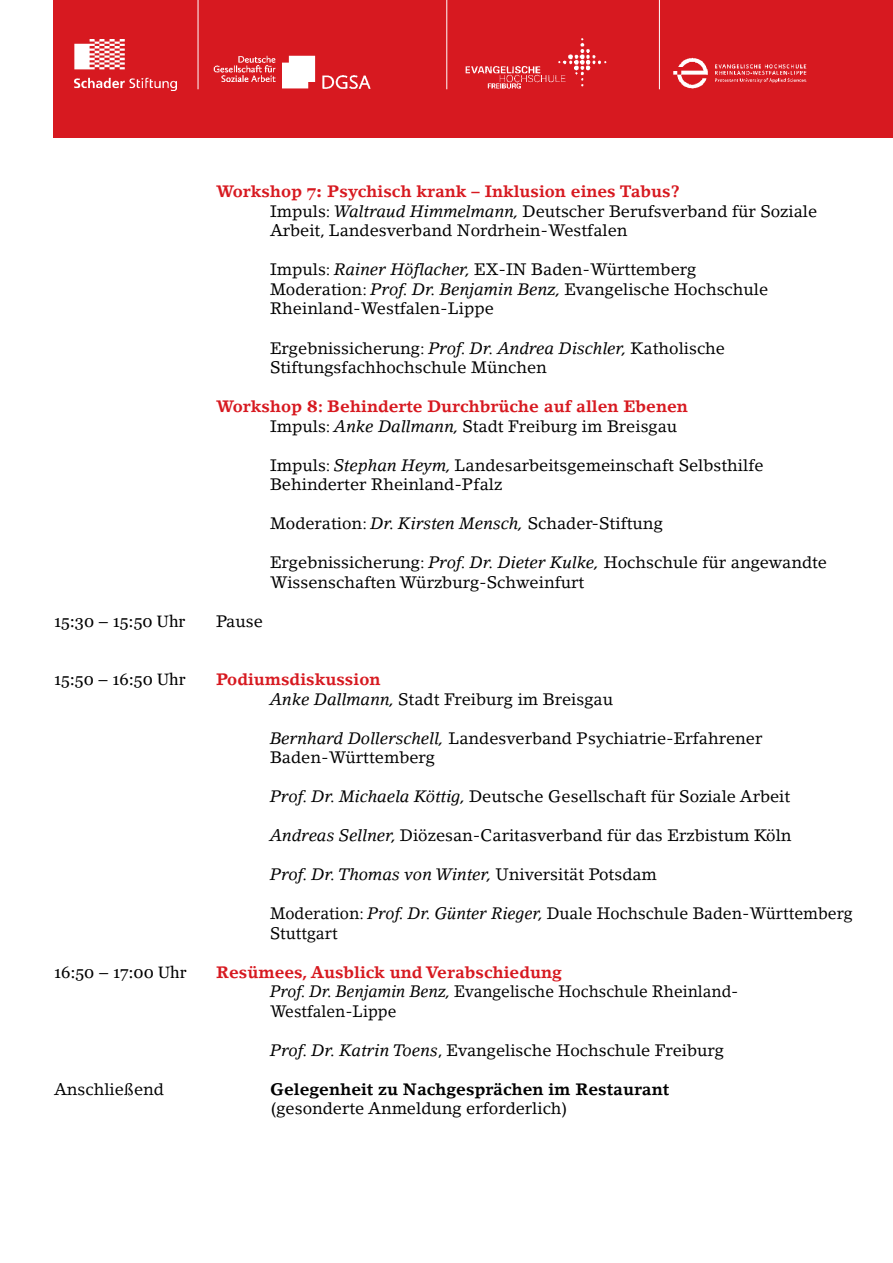
<style>
.page{position:relative;width:893px;height:1263px;background:#fff}
.page>*{position:absolute;margin:0;border:0;box-sizing:border-box;transform-origin:0 0}
.t1{font:16.5px/19.5px "Lino Letter Std";color:#000}
.t2{font:16.5px/19.5px "Lino Letter Std";color:#000;scale:.95 1}
.t3{font:700 16.5px/19.5px "Lino Letter Std";color:#d71920}
.t4{font:16.5px "Georgia";color:#000}
.t5{font:italic 16.5px "Lino Letter Std";color:#000}
.t6{font:700 16.5px "Lino Letter Std";color:#000}
.s1{font-weight:700;color:#d71920}
.s2{font-family:"Georgia";font-weight:700;color:#d71920}
.s3{font-style:italic}
.s4{font-family:"Georgia"}
.s5{font-weight:400;color:#000}
.s6{font-weight:400;font-style:italic;color:#000}
.s7{font-style:normal}
</style>
<div class="page">
<div style="left:54px;top:0;width:839px;height:138px;background:#d71920"></div>
<img style="left:74px;top:39px;width:102px;height:51px">
<hr style="left:198px;top:0;width:1px;height:89px;background:#fff">
<img style="left:213px;top:55px;width:158px;height:34px">
<img style="left:465px;top:38px;width:142px;height:51px">
<img style="left:673px;top:57px;width:134px;height:32px">
<hr style="left:446px;top:0;width:1px;height:89px;background:#fff">
<hr style="left:659px;top:0;width:1px;height:89px;background:#fff">
<p class="t1" style="left:270px;top:182px;width:549px;text-indent:-54px"><span class="s1">Workshop</span> <span class="s2">7:</span> <span class="s1">Psychisch krank – Inklusion eines Tabus?<br></span>Impuls: <span class="s3">Waltraud Himmelmann,</span> Deutscher Berufsverband für Soziale<br>Arbeit, Landesverband Nordrhein-Westfalen</p>
<p class="t1" style="left:270px;top:260px;width:500px">Impuls: <span class="s3">Rainer Höflacher,</span> EX-IN Baden-Württemberg<br>Moderation: <span class="s3">Prof. Dr. Benjamin Benz,</span> Evangelische Hochschule<br>Rheinland-Westfalen-Lippe</p>
<p class="t1" style="left:270px;top:338px;width:457px">Ergebnissicherung: <span class="s3">Prof. Dr. Andrea Dischler,</span> Katholische<br>Stiftungsfachhochschule München</p>
<p class="t3" style="left:270px;top:396px;width:419px;text-indent:-54px">Workshop <span class="s4">8</span>: Behinderte Durchbrüche auf allen Ebenen<br><span class="s5">Impuls:</span> <span class="s6">Anke Dallmann,</span> <span class="s5">Stadt Freiburg im Breisgau</span></p>
<p class="t1" style="left:270px;top:455px;width:495px">Impuls: <span class="s3">Stephan Heym,</span> Landesarbeitsgemeinschaft Selbsthilfe<br>Behinderter Rheinland-Pfalz</p>
<p class="t1" style="left:270px;top:513px;width:394px">Moderation: <span class="s3">Dr. Kirsten Mensch,</span> Schader-Stiftung</p>
<p class="t1" style="left:270px;top:552px;width:559px">Ergebnissicherung: <span class="s3">Prof. Dr. Dieter Kulke,</span> Hochschule für angewandte<br>Wissenschaften Würzburg-Schweinfurt</p>
<p class="t4" style="left:54px;top:611px;width:133px">15:30 – 15:50 Uhr</p>
<p class="t1" style="left:216px;top:611px;width:48px">Pause</p>
<p class="t4" style="left:54px;top:669px;width:133px">15:50 – 16:50 Uhr</p>
<p class="t1" style="left:270px;top:669px;width:345px;text-indent:-54px"><span class="s1">Podiumsdiskussion<br></span><span class="s3">Anke Dallmann,</span> Stadt Freiburg im Breisgau</p>
<p class="t1" style="left:270px;top:728px;width:494px"><span class="s3">Bernhard Dollerschell,</span> Landesverband Psychiatrie-Erfahrener<br>Baden-Württemberg</p>
<p class="t1" style="left:270px;top:786px;width:522px"><span class="s3">Prof. Dr. Michaela Köttig,</span> Deutsche Gesellschaft für Soziale Arbeit</p>
<p class="t1" style="left:270px;top:825px;width:523px"><span class="s3">Andreas Sellner,</span> Diözesan-Caritasverband für das Erzbistum Köln</p>
<p class="t5" style="left:270px;top:864px;width:388px">Prof. Dr. Thomas von Winter, <span class="s7">Universität Potsdam</span></p>
<p class="t1" style="left:270px;top:903px;width:584px">Moderation: <span class="s3">Prof. Dr. Günter Rieger,</span> Duale Hochschule Baden-Württemberg<br>Stuttgart</p>
<p class="t4" style="left:54px;top:962px;width:134px">16:50 – 17:00 Uhr</p>
<p class="t2" style="left:270px;top:962px;width:495px;text-indent:-54px"><span class="s1">Resümees, Ausblick und Verabschiedung<br></span><span class="s3">Prof. Dr. Benjamin Benz,</span> Evangelische Hochschule Rheinland-<br>Westfalen-Lippe</p>
<p class="t1" style="left:270px;top:1040px;width:455px"><span class="s3">Prof. Dr. Katrin Toens</span>, Evangelische Hochschule Freiburg</p>
<p class="t1" style="left:54px;top:1079px;width:112px">Anschließend</p>
<p class="t6" style="left:270px;top:1079px;width:401px">Gelegenheit zu Nachgesprächen im Restaurant</p>
<p class="t1" style="left:270px;top:1098px;width:299px">(gesonderte Anmeldung erforderlich)</p>
</div>
